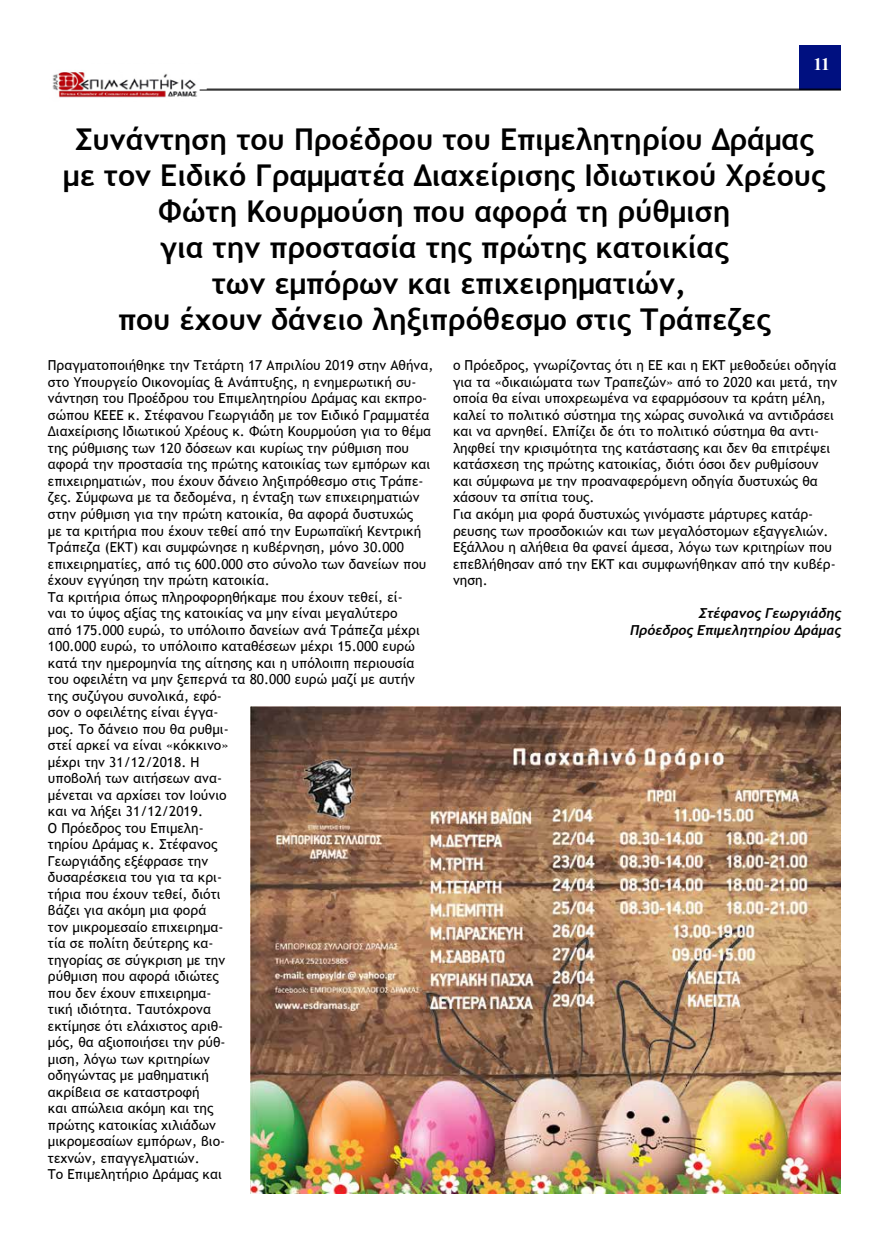
<style>
.page{position:relative;width:886px;height:1241px;background:#fff}
.page>*{position:absolute;margin:0;border:0;box-sizing:border-box;transform-origin:0 0}
.t1{font:700 30px/36px "Trebuchet MS";color:#000;text-align:center}
.t2{font:700 17.5px "Times New Roman";color:#fff}
.t3{font:13.75px/16.5px "Trebuchet MS";color:#000}
.t4{font:italic 700 13.75px/16.5px "Trebuchet";color:#000;text-align:right}
</style>
<div class="page">
<div style="left:799px;top:45px;width:42px;height:44px;background:#001080"></div>
<img style="left:52px;top:72px;width:148px;height:26px">
<hr style="left:200px;top:90px;width:641px;height:1px;background:#000">
<hr style="left:207px;top:89px;width:634px;height:1px;background:#000">
<img style="left:250px;top:706px;width:591px;height:486px">
<p class="t2" style="left:813px;top:52px;width:18px">11</p>
<p class="t1" style="left:63px;top:121px;width:764px">Συνάντηση του Προέδρου του Επιμελητηρίου Δράμας με τον Ειδικό Γραμματέα Διαχείρισης Ιδιωτικού Χρέους Φώτη Κουρμούση που αφορά τη ρύθμιση<br>για την προστασία της πρώτης κατοικίας<br>των εμπόρων και επιχειρηματιών,<br>που έχουν δάνειο ληξιπρόθεσμο στις Τράπεζες</p>
<p class="t3" style="left:48px;top:357px;width:387px">Πραγματοποιήθηκε την Τετάρτη 17 Απριλίου 2019 στην Αθήνα, στο Υπουργείο Οικονομίας &amp; Ανάπτυξης, η ενημερωτική συ&shy;νάντηση του Προέδρου του Επιμελητηρίου Δράμας και εκπρο&shy;σώπου ΚΕΕΕ κ. Στέφανου Γεωργιάδη με τον Ειδικό Γραμματέα Διαχείρισης Ιδιωτικού Χρέους κ. Φώτη Κουρμούση για το θέμα της ρύθμισης των 120 δόσεων και κυρίως την ρύθμιση που αφορά την προστασία της πρώτης κατοικίας των εμπόρων και επιχειρηματιών, που έχουν δάνειο ληξιπρόθεσμο στις Τράπε&shy;ζες. Σύμφωνα με τα δεδομένα, η ένταξη των επιχειρηματιών στην ρύθμιση για την πρώτη κατοικία, θα αφορά δυστυχώς<br>με τα κριτήρια που έχουν τεθεί από την Ευρωπαϊκή Κεντρική Τράπεζα (ΕΚΤ) και συμφώνησε η κυβέρνηση, μόνο 30.000 επιχειρηματίες, από τις 600.000 στο σύνολο των δανείων που έχουν εγγύηση την πρώτη κατοικία.<br>Τα κριτήρια όπως πληροφορηθήκαμε που έχουν τεθεί, εί-<br>ναι το ύψος αξίας της κατοικίας να μην είναι μεγαλύτερο<br>από 175.000 ευρώ, το υπόλοιπο δανείων ανά Τράπεζα μέχρι 100.000 ευρώ, το υπόλοιπο καταθέσεων μέχρι 15.000 ευρώ κατά την ημερομηνία της αίτησης και η υπόλοιπη περιουσία του οφειλέτη να μην ξεπερνά τα 80.000 ευρώ μαζί με αυτήν της συζύγου συνολικά, εφό-<br>σον ο οφειλέτης είναι έγγα-<br>μος. Το δάνειο που θα ρυθμι-<br>στεί αρκεί να είναι «κόκκινο»<br>μέχρι την 31/12/2018. Η<br>υποβολή των αιτήσεων ανα-<br>μένεται να αρχίσει τον Ιούνιο<br>και να λήξει 31/12/2019.<br>Ο Πρόεδρος του Επιμελη-<br>τηρίου Δράμας κ. Στέφανος<br>Γεωργιάδης εξέφρασε την<br>δυσαρέσκεια του για τα κρι-<br>τήρια που έχουν τεθεί, διότι<br>βάζει για ακόμη μια φορά<br>τον μικρομεσαίο επιχειρημα-<br>τία σε πολίτη δεύτερης κα-<br>τηγορίας σε σύγκριση με την<br>ρύθμιση που αφορά ιδιώτες<br>που δεν έχουν επιχειρημα-<br>τική ιδιότητα. Ταυτόχρονα<br>εκτίμησε ότι ελάχιστος αριθ-<br>μός, θα αξιοποιήσει την ρύθ-<br>μιση, λόγω των κριτηρίων<br>οδηγώντας με μαθηματική<br>ακρίβεια σε καταστροφή<br>και απώλεια ακόμη και της<br>πρώτης κατοικίας χιλιάδων<br>μικρομεσαίων εμπόρων, βιο-<br>τεχνών, επαγγελματιών.<br>Το Επιμελητήριο Δράμας και</p>
<p class="t3" style="left:453px;top:357px;width:386px">ο Πρόεδρος, γνωρίζοντας ότι η ΕΕ και η ΕΚΤ μεθοδεύει οδηγία για τα «δικαιώματα των Τραπεζών» από το 2020 και μετά, την οποία θα είναι υποχρεωμένα να εφαρμόσουν τα κράτη μέλη, καλεί το πολιτικό σύστημα της χώρας συνολικά να αντιδράσει και να αρνηθεί. Ελπίζει δε ότι το πολιτικό σύστημα θα αντι&shy;ληφθεί την κρισιμότητα της κατάστασης και δεν θα επιτρέψει κατάσχεση της πρώτης κατοικίας, διότι όσοι δεν ρυθμίσουν και σύμφωνα με την προαναφερόμενη οδηγία δυστυχώς θα χάσουν τα σπίτια τους.<br>Για ακόμη μια φορά δυστυχώς γινόμαστε μάρτυρες κατάρ&shy;ρευσης των προσδοκιών και των μεγαλόστομων εξαγγελιών.<br>Εξάλλου η αλήθεια θα φανεί άμεσα, λόγω των κριτηρίων που επεβλήθησαν από την ΕΚΤ και συμφωνήθηκαν από την κυβέρ&shy;νηση.</p>
<p class="t4" style="left:630px;top:605px;width:212px">Στέφανος Γεωργιάδης<br>Πρόεδρος Επιμελητηρίου Δράμας</p>
</div>
